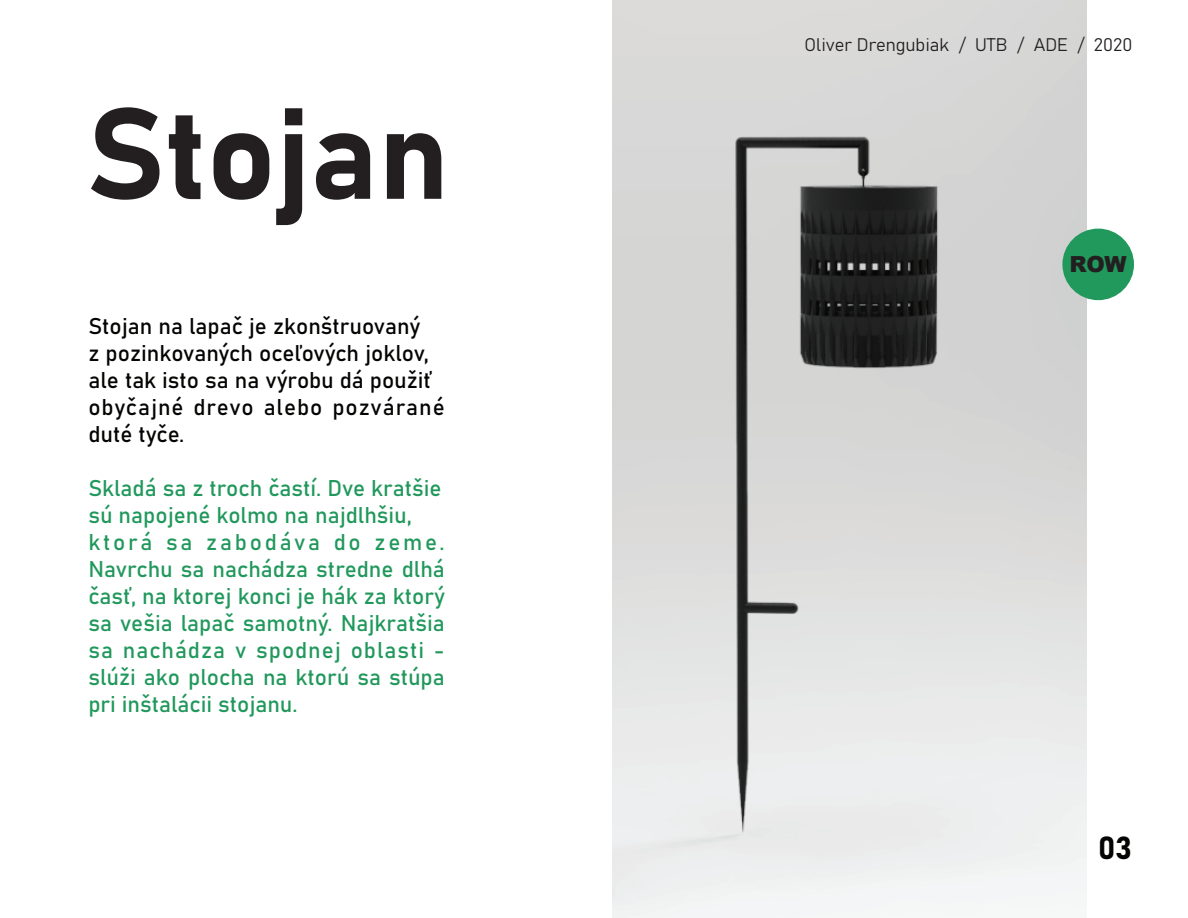
<style>
.page{position:relative;width:1188px;height:918px;background:#fff}
.page>*{position:absolute;margin:0;border:0;box-sizing:border-box;transform-origin:0 0}
.t1{font:127.5px "Bahnschrift";color:#231f20}
.t2{font:31.5px "Bahnschrift";color:#040503}
.t3{font:22.5px/27px "Bahnschrift";color:#21985c}
.t4{font:22.5px/27px "Bahnschrift";color:#040503}
.t5{font:900 22.2px "Arial";color:#231f20}
.t6{font:18px "Bahnschrift";color:#231f20}
</style>
<div class="page">
<img style="left:612px;top:0;width:475px;height:918px">
<div style="left:1062px;top:229px;width:72px;height:71px;background:#21985c;border-radius:50%"></div>
<h1 class="t1" style="left:87px;top:57px;width:364px">Stojan</h1>
<p class="t4" style="left:88px;top:311px;width:358px">Stojan na lapač je zkonštruovaný<br>z pozinkovaných oceľových joklov, ale tak isto sa na výrobu dá použiť obyčajné drevo alebo pozvárané duté tyče.</p>
<p class="t3" style="left:88px;top:473px;width:358px">Skladá sa z troch častí. Dve kratšie sú napojené kolmo na najdlhšiu, ktorá sa zabodáva do zeme.<br>Navrchu sa nachádza stredne dlhá časť, na ktorej konci je hák za ktorý sa vešia lapač samotný. Najkratšia sa nachádza v spodnej oblasti - slúži ako plocha na ktorú sa stúpa pri inštalácii stojanu.</p>
<p class="t6" style="left:805px;top:31px;width:329px">Oliver Drengubiak / UTB / ADE / 2020</p>
<p class="t5" style="left:1070px;top:248px;width:59px">ROW</p>
<h2 class="t2" style="left:1098px;top:824px;width:35px">03</h2>
</div>
